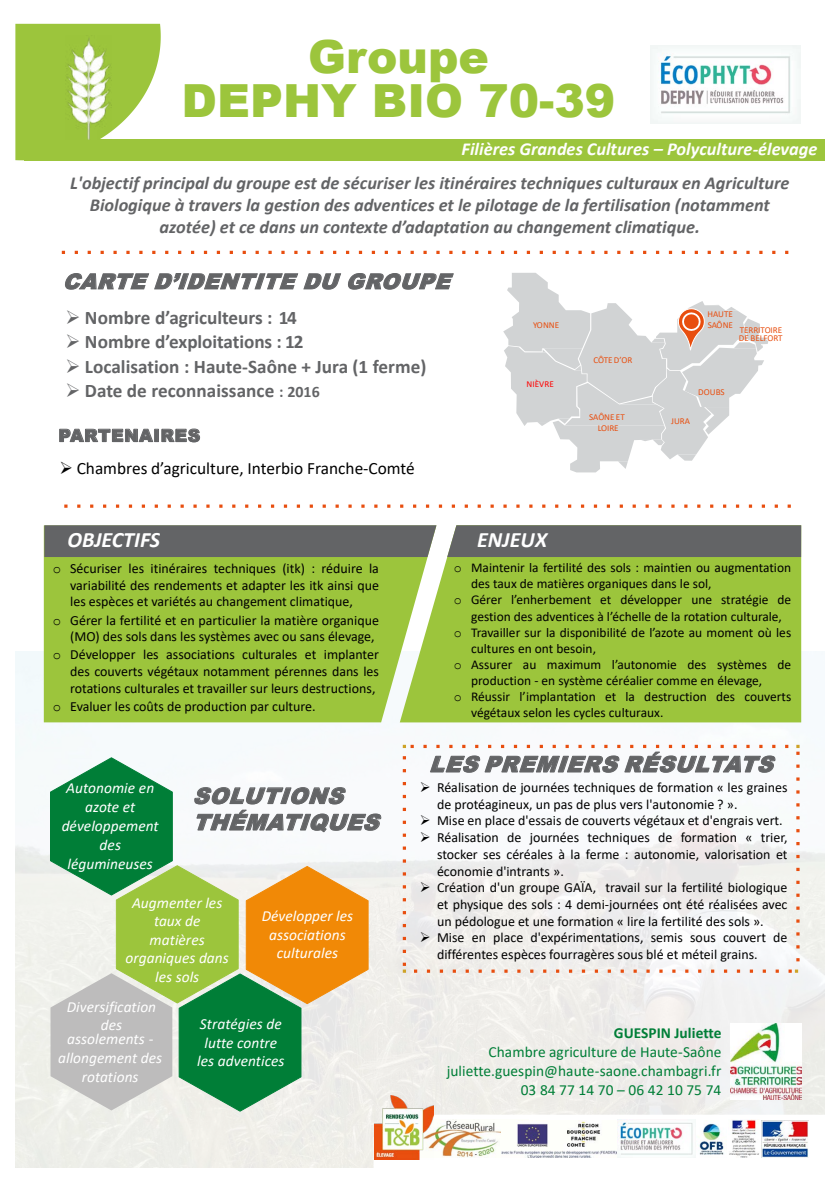
<style>
.page{position:relative;width:840px;height:1191px;background:#fff}
.page>*{position:absolute;margin:0;border:0;box-sizing:border-box;transform-origin:0 0}
.t1{font:900 45.6px/43.8px "Arial";color:#9cc53c;text-align:center}
.t2{font:italic 900 22px/26.4px "Arial";color:#636466}
.t3{font:italic 700 22px "Calibri";color:#fff}
.t4{font:italic 900 21.2px "Arial";color:#636466}
.t5{font:700 19.2px "Calibri";color:#636466}
.t6{font:italic 700 18.2px/21.8px "Calibri";color:#636466;text-align:center}
.t7{font:italic 700 18.2px "Calibri";color:#fff}
.t8{font:17.2px "Calibri";color:#000}
.t9{font:900 17.2px "Arial";letter-spacing:.035em;color:#636466}
.t10{font:italic 15.4px/18.4px "Calibri";color:#fff;text-align:center}
.t11{font:15.4px/19px "Calibri";color:#007e37;text-align:right}
.t12{font:700 15.4px "Calibri";color:#007e37}
.t13{font:14px/16.6px "Calibri";color:#000;text-align:justify}
.t14{font:13.4px "Calibri";color:#000}
.t15{font:9px/11px "Calibri";letter-spacing:-.005em;color:#e84e0f}
.t16{font:9px "Calibri";letter-spacing:.005em;color:#f00}
.s1{font-size:16px}
.s2{font-family:"Courier New"}
</style>
<div class="page">
<img style="left:15px;top:652px;width:787px;height:515px">
<svg style="left:503px;top:273px;width:264px;height:199px"></svg>
<div style="left:24px;top:139px;width:800px;height:21px;background:#9cc53c"></div>
<svg style="left:15px;top:24px;width:146px;height:136px"></svg>
<img style="left:65px;top:35px;width:46px;height:104px">
<div style="left:44px;top:557px;width:355px;height:165px;background:#9cc53c"></div>
<div style="left:44px;top:525px;width:355px;height:32px;background:#636466"></div>
<div style="left:399px;top:525px;width:401px;height:197px;background:#9cc53c"></div>
<div style="left:447px;top:525px;width:353px;height:32px;background:#636466"></div>
<svg style="left:62px;top:251px;width:727px;height:3px"></svg>
<svg style="left:64px;top:504px;width:727px;height:4px"></svg>
<img style="left:650px;top:46px;width:150px;height:78px">
<svg style="left:50px;top:745px;width:774px;height:422px"></svg>
<h1 class="t1" style="left:181px;top:33px;width:435px">Groupe<br>DEPHY BIO 70-39</h1>
<h3 class="t7" style="left:461px;top:136px;width:357px">Filières Grandes Cultures – Polyculture-élevage</h3>
<p class="t6" style="left:70px;top:172px;width:720px">L'objectif principal du groupe est de sécuriser les itinéraires techniques culturaux en Agriculture<br>Biologique à travers la gestion des adventices et le pilotage de la fertilisation (notamment azotée) et ce dans un contexte d’adaptation au changement climatique.</p>
<h3 class="t4" style="left:62px;top:266px;width:398px">CARTED’IDENTITEDU GROUPE</h3>
<h3 class="t5" style="left:65px;top:304px;width:233px">➢ Nombre d’agriculteurs : 14</h3>
<h3 class="t5" style="left:65px;top:328px;width:239px">➢ Nombre d’exploitations : 12</h3>
<h3 class="t5" style="left:65px;top:353px;width:362px">➢ Localisation : Haute-Saône + Jura (1 ferme)</h3>
<h3 class="t5" style="left:65px;top:377px;width:256px">➢ Date de reconnaissance <span class="s1">: 2016</span></h3>
<p class="t9" style="left:58px;top:423px;width:143px">PARTENAIRES</p>
<p class="t8" style="left:59px;top:456px;width:356px">➢ Chambres d’agriculture, Interbio Franche-Comté</p>
<p class="t15" style="left:533px;top:319px;width:27px">YONNE</p>
<p class="t16" style="left:526px;top:377px;width:29px">NIÈVRE</p>
<h2 class="t3" style="left:67px;top:524px;width:94px">OBJECTIFS</h2>
<h2 class="t3" style="left:477px;top:524px;width:71px">ENJEUX</h2>
<p class="t15" style="left:593px;top:355px;width:40px">CÔTED’OR</p>
<p class="t15" style="left:707px;top:309px;width:27px">HAUTE<br>SAÔNE</p>
<p class="t15" style="left:738px;top:325px;width:45px;line-height:8.8px">TERRITOIRE<br>DE BELFORT</p>
<p class="t15" style="left:589px;top:412px;width:37px;text-align:center">SAÔNE ET<br>LOIRE</p>
<p class="t15" style="left:670px;top:415px;width:20px">JURA</p>
<p class="t15" style="left:697px;top:386px;width:28px">DOUBS</p>
<p class="t13" style="left:70px;top:559px;width:310px;text-indent:-17px"><span class="s2">o</span> Sécuriser les itinéraires techniques (itk) : réduire la variabilité des rendements et adapter les itk ainsi que les espèces et variétés au changement climatique,</p>
<p class="t13" style="left:70px;top:611px;width:310px;text-indent:-17px"><span class="s2">o</span> Gérer la fertilité et en particulier la matière organique (MO) des sols dans les systèmes avec ou sans élevage,</p>
<p class="t13" style="left:70px;top:646px;width:310px;text-indent:-17px"><span class="s2">o</span> Développer les associations culturales et implanter des couverts végétaux notamment pérennes dans les rotations culturales et travailler sur leurs destructions,</p>
<p class="t13" style="left:53px;top:697px;width:264px"><span class="s2">o</span> Evaluer les coûts de production par culture.</p>
<p class="t10" style="left:62px;top:778px;width:98px">Autonomie en azote et développement des légumineuses</p>
<p class="t10" style="left:125px;top:893px;width:105px">Augmenter les taux de matières organiques dans les sols</p>
<p class="t10" style="left:67px;top:997px;width:91px">Diversification des</p>
<p class="t10" style="left:58px;top:1028px;width:105px">assolements - allongement des rotations</p>
<h2 class="t2" style="left:192px;top:782px;width:197px">SOLUTIONS<br>THÉMATIQUES</h2>
<p class="t10" style="left:261px;top:906px;width:93px">Développer les associations culturales</p>
<p class="t10" style="left:197px;top:1014px;width:89px">Stratégies de lutte contre les adventices</p>
<p class="t14" style="left:453px;top:558px;width:339px"><span class="s2">o</span> Maintenir la fertilité des sols : maintien ou augmentation</p>
<p class="t14" style="left:471px;top:574px;width:242px">des taux de matières organiques dans le sol,</p>
<p class="t14" style="left:453px;top:590px;width:339px"><span class="s2">o</span> Gérer l’enherbement et développer une stratégie de</p>
<p class="t14" style="left:471px;top:607px;width:312px">gestion des adventices à l’échelle de la rotation culturale,</p>
<p class="t14" style="left:453px;top:623px;width:339px"><span class="s2">o</span> Travailler sur la disponibilité de l’azote au moment où les</p>
<p class="t14" style="left:471px;top:639px;width:126px">cultures en ont besoin,</p>
<p class="t14" style="left:453px;top:655px;width:339px"><span class="s2">o</span> Assurer au maximum l’autonomie des systèmes de</p>
<p class="t14" style="left:471px;top:671px;width:292px">production - en système céréalier comme en élevage,</p>
<p class="t14" style="left:453px;top:687px;width:339px"><span class="s2">o</span> Réussir l’implantation et la destruction des couverts</p>
<p class="t14" style="left:471px;top:703px;width:194px">végétaux selon les cycles culturaux.</p>
<h2 class="t2" style="left:429px;top:750px;width:355px">LES PREMIERS RÉSULTATS</h2>
<p class="t13" style="left:437px;top:778px;width:352px;text-indent:-17px">➢ Réalisation de journées techniques de formation « les graines de protéagineux, un pas de plus vers l'autonomie ? ».</p>
<p class="t13" style="left:419px;top:812px;width:364px">➢ Mise en place d'essais de couverts végétaux et d'engrais vert.</p>
<p class="t13" style="left:437px;top:828px;width:352px;text-indent:-17px">➢ Réalisation de journées techniques de formation « trier, stocker ses céréales à la ferme : autonomie, valorisation et économie d'intrants ».</p>
<p class="t13" style="left:437px;top:879px;width:352px;text-indent:-17px">➢ Création d'un groupe GAÏA, travail sur la fertilité biologique et physique des sols : 4 demi-journées ont été réalisées avec un pédologue et une formation « lire la fertilité des sols ».</p>
<p class="t13" style="left:437px;top:929px;width:352px;text-indent:-17px">➢ Mise en place d'expérimentations, semis sous couvert de différentes espèces fourragères sous blé et méteil grains.</p>
<p class="t12" style="left:613px;top:1021px;width:109px">GUESPIN Juliette</p>
<p class="t11" style="left:446px;top:1041px;width:276px">Chambre agriculture de Haute-Saône juliette.guespin@haute-saone.chambagri.fr<br>03 84 77 14 70 – 06 42 10 75 74</p>
</div>
